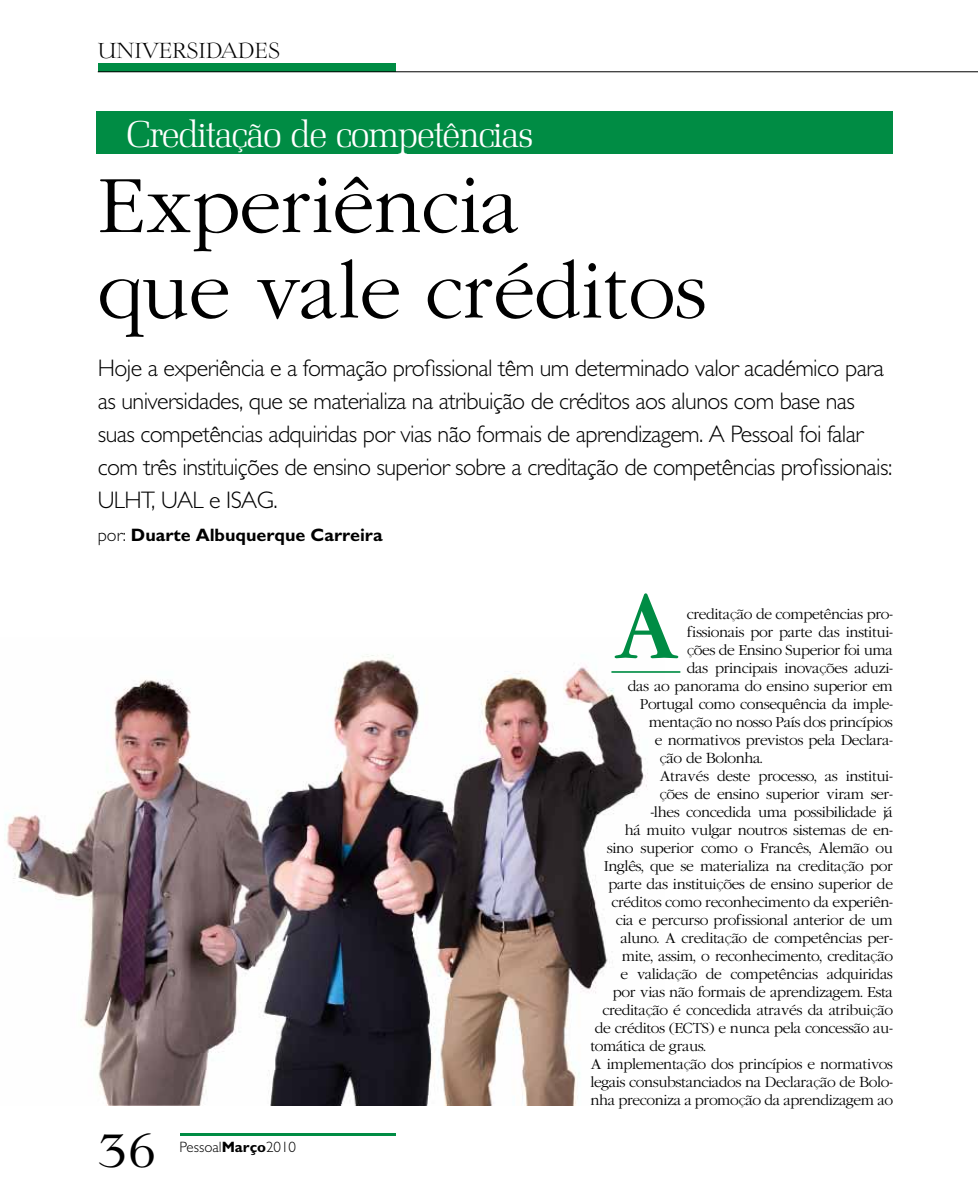
<style>
.page{position:relative;width:978px;height:1191px;background:#fff}
.page>*{position:absolute;margin:0;border:0;box-sizing:border-box;transform-origin:0 0}
.t1{font:86.25px "Garamond";color:#008c44}
.t2{font:300 72px/85.5px "Garamond";color:#000}
.t3{font:45px "Lingwood";color:#000}
.t4{font:300 36px "Marsei";letter-spacing:-.025em;color:#fff}
.t5{font:300 24px/33px "Gentle Sans";letter-spacing:-.025em;color:#000}
.t6{font:300 21px "Lingwood";letter-spacing:.025em;color:#000}
.t7{font:700 18px "Gentle Sans";color:#000}
.t8{font:300 15px "Gentle Sans";color:#000}
.t9{font:300 13.5px "Garamond";letter-spacing:-.025em;color:#000}
.s1{font-weight:300}
.s2{font-weight:700}
</style>
<div class="page">
<div style="left:98px;top:63px;width:297px;height:9px;background:#008c44"></div>
<hr style="left:98px;top:71px;width:880px;height:1px;background:#000">
<hr style="left:180px;top:1133px;width:215px;height:2px;background:#008c44">
<img style="left:4px;top:654px;width:644px;height:451px">
<hr style="left:611px;top:671px;width:69px;height:2px;background:#008c44">
<div style="left:96px;top:112px;width:797px;height:42px;background:#008c44"></div>
<h3 class="t6" style="left:98px;top:39px;width:184px">UNIVERSIDADES</h3>
<h3 class="t4" style="left:126px;top:114px;width:408px">Creditação de competências</h3>
<h2 class="t2" style="left:98px;top:164px;width:610px">Experiência<br>que vale créditos</h2>
<p class="t5" style="left:98px;top:351px;width:796px">Hoje a experiência e a formação profissional têm um determinado valor académico para as universidades, que se materializa na atribuição de créditos aos alunos com base nas suas competências adquiridas por vias não formais de aprendizagem. A Pessoal foi falar com três instituições de ensino superior sobre a creditação de competências profissionais:<br>ULHT, UAL e ISAG.</p>
<h3 class="t7" style="left:98px;top:525px;width:286px"><span class="s1">por:</span> Duarte Albuquerque Carreira</h3>
<h3 class="t3" style="left:98px;top:1125px;width:61px">36</h3>
<p class="t8" style="left:180px;top:1137px;width:118px">Pessoal<span class="s2">Março</span>2010</p>
<h1 class="t1" style="left:611px;top:573px;width:70px">A</h1>
<p class="t9" style="left:687px;top:606px;width:208px">creditação de competências pro-</p>
<p class="t9" style="left:687px;top:624px;width:208px">fissionais por parte das institui-</p>
<p class="t9" style="left:687px;top:642px;width:208px">ções de Ensino Superior foi uma</p>
<p class="t9" style="left:687px;top:660px;width:208px">das principais inovações aduzi-</p>
<p class="t9" style="left:628px;top:678px;width:267px">das ao panorama do ensino superior em</p>
<p class="t9" style="left:640px;top:696px;width:255px">Portugal como consequência da imple-</p>
<p class="t9" style="left:649px;top:714px;width:245px">mentação no nosso País dos princípios</p>
<p class="t9" style="left:655px;top:732px;width:240px">e normativos previstos pela Declara-</p>
<p class="t9" style="left:659px;top:750px;width:104px">ção de Bolonha.</p>
<p class="t9" style="left:659px;top:768px;width:235px">Através deste processo, as institui-</p>
<p class="t9" style="left:659px;top:786px;width:235px">ções de ensino superior viram ser-</p>
<p class="t9" style="left:650px;top:804px;width:244px">-lhes concedida uma possibilidade já</p>
<p class="t9" style="left:625px;top:822px;width:270px">há muito vulgar noutros sistemas de en-</p>
<p class="t9" style="left:607px;top:840px;width:287px">sino superior como o Francês, Alemão ou</p>
<p class="t9" style="left:604px;top:858px;width:291px">Inglês, que se materializa na creditação por</p>
<p class="t9" style="left:608px;top:876px;width:286px">parte das instituições de ensino superior de</p>
<p class="t9" style="left:611px;top:894px;width:283px">créditos como reconhecimento da experiên-</p>
<p class="t9" style="left:616px;top:912px;width:278px">cia e percurso profissional anterior de um</p>
<p class="t9" style="left:620px;top:930px;width:274px">aluno. A creditação de competências per-</p>
<p class="t9" style="left:622px;top:948px;width:272px">mite, assim, o reconhecimento, creditação</p>
<p class="t9" style="left:620px;top:966px;width:274px">e validação de competências adquiridas</p>
<p class="t9" style="left:613px;top:984px;width:282px">por vias não formais de aprendizagem. Esta</p>
<p class="t9" style="left:602px;top:1002px;width:292px">creditação é concedida através da atribuição</p>
<p class="t9" style="left:595px;top:1020px;width:299px">de créditos (ECTS) e nunca pela concessão au-</p>
<p class="t9" style="left:590px;top:1038px;width:117px">tomática de graus.</p>
<p class="t9" style="left:590px;top:1056px;width:304px">A implementação dos princípios e normativos</p>
<p class="t9" style="left:590px;top:1074px;width:304px">legais consubstanciados na Declaração de Bolo-</p>
<p class="t9" style="left:590px;top:1092px;width:304px">nha preconiza a promoção da aprendizagem ao</p>
</div>
